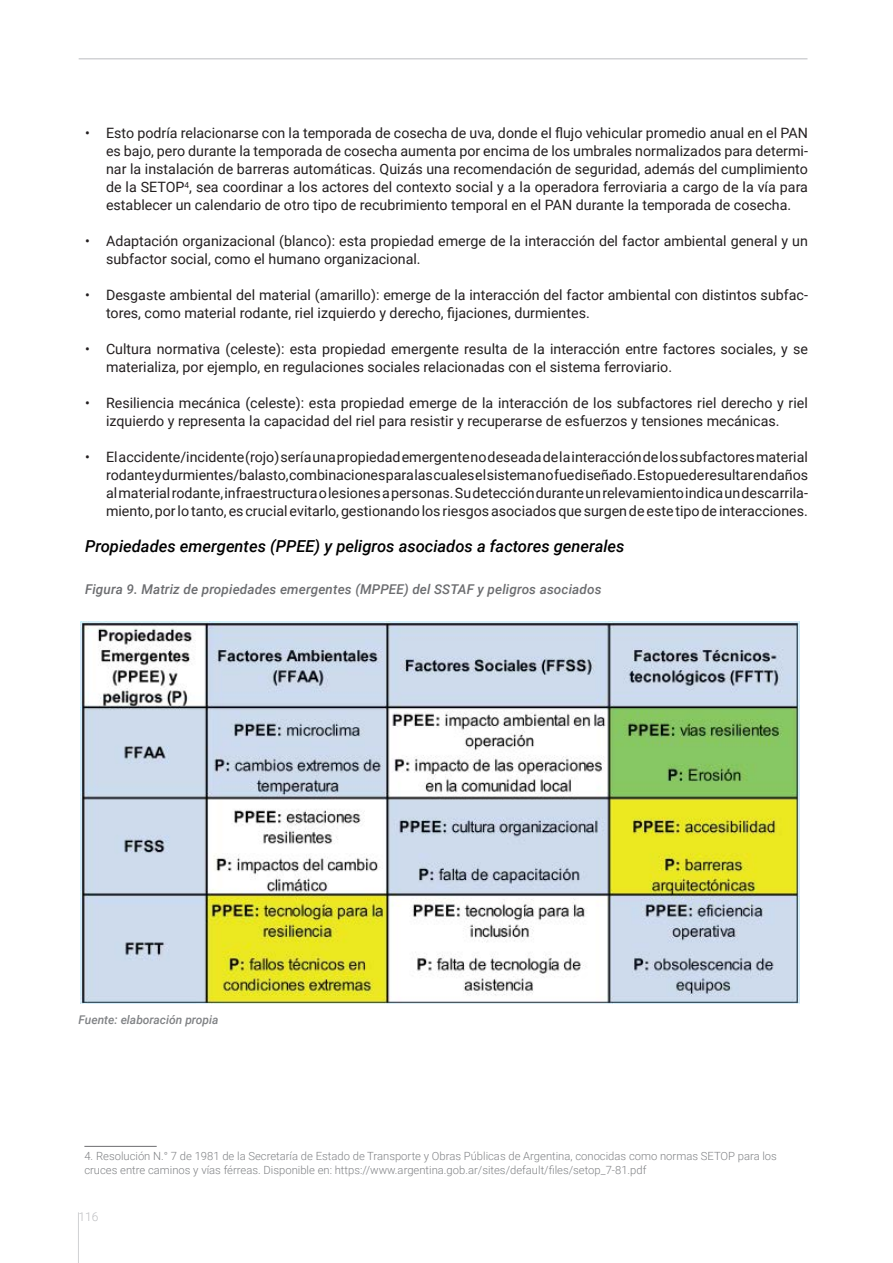
<style>
.page{position:relative;width:893px;height:1263px;background:#fff}
.page>*{position:absolute;margin:0;border:0;box-sizing:border-box;transform-origin:0 0}
.T2{font:italic 500 16.5px "Roboto";color:#000}
.t1{font:14.25px/18px "Roboto";color:#231f20}
.titulo_graficos{font:italic 500 13.5px "Roboto";letter-spacing:.01em;color:#6c6d70}
.epigrafes{font:italic 500 12px "Roboto";color:#808285}
.t2{font:300 12px "Roboto";color:#bcbdc0}
.pie{font:300 11.25px/13.5px "Roboto";color:#808285}
</style>
<div class="page">
<hr style="left:79px;top:59px;width:728px;height:1px;background:#bcbdc0">
<hr style="left:78px;top:1212px;width:1px;height:51px;background:#d1d2d4">
<hr style="left:84px;top:1146px;width:73px;height:1px;background:#6c6d70">
<img style="left:80px;top:621px;width:720px;height:382px">
<p class="t1" style="left:106px;top:124px;width:703px;text-align:justify;text-indent:-21px">• Esto podría relacionarse con la temporada de cosecha de uva, donde el flujo vehicular promedio anual en el PAN es bajo, pero durante la temporada de cosecha aumenta por encima de los umbrales normalizados para determi&shy;nar la instalación de barreras automáticas. Quizás una recomendación de seguridad, además del cumplimiento de la SETOP<sup>4</sup>, sea coordinar a los actores del contexto social y a la operadora ferroviaria a cargo de la vía para establecer un calendario de otro tipo de recubrimiento temporal en el PAN durante la temporada de cosecha.</p>
<p class="t1" style="left:106px;top:232px;width:703px;text-indent:-21px">• Adaptación organizacional (blanco): esta propiedad emerge de la interacción del factor ambiental general y un subfactor social, como el humano organizacional.</p>
<p class="t1" style="left:106px;top:286px;width:703px;text-indent:-21px">• Desgaste ambiental del material (amarillo): emerge de la interacción del factor ambiental con distintos subfac&shy;tores, como material rodante, riel izquierdo y derecho, fijaciones, durmientes.</p>
<p class="t1" style="left:106px;top:340px;width:703px;text-indent:-21px">• Cultura normativa (celeste): esta propiedad emergente resulta de la interacción entre factores sociales, y se materializa, por ejemplo, en regulaciones sociales relacionadas con el sistema ferroviario.</p>
<p class="t1" style="left:85px;top:394px;width:724px;text-align:center">• Resiliencia mecánica (celeste): esta propiedad emerge de la interacción de los subfactores riel derecho y riel izquierdo y representa la capacidad del riel para resistir y recuperarse de esfuerzos y tensiones mecánicas.</p>
<p class="t1" style="left:106px;top:448px;width:703px;text-align:justify;text-indent:-21px">• El accidente/incidente (rojo) sería una propiedad emergente no deseada de la interacción de los subfactores material rodante y durmientes/balasto, combinaciones para las cuales el sistema no fue diseñado. Esto puede resultar en daños al material rodante, infraestructura o lesiones a personas. Su detección durante un relevamiento indica un descarrila&shy;miento, por lo tanto, es crucial evitarlo, gestionando los riesgos asociados que surgen de este tipo de interacciones.</p>
<p class="T2" style="left:85px;top:535px;width:541px">Propiedades emergentes (PPEE) y peligros asociados a factores generales</p>
<p class="titulo_graficos" style="left:85px;top:579px;width:518px">Figura 9. Matriz de propiedades emergentes (MPPEE) del SSTAF y peligros asociados</p>
<p class="epigrafes" style="left:79px;top:1011px;width:141px">Fuente: elaboración propia</p>
<p class="pie" style="left:84px;top:1149px;width:694px">4. Resolución N.° 7 de 1981 de la Secretaría de Estado de Transporte y Obras Públicas de Argentina, conocidas como normas SETOP para los cruces entre caminos y vías férreas. Disponible en: https://www.argentina.gob.ar/sites/default/files/setop_7-81.pdf</p>
<p class="t2" style="left:79px;top:1209px;width:21px">116</p>
</div>
